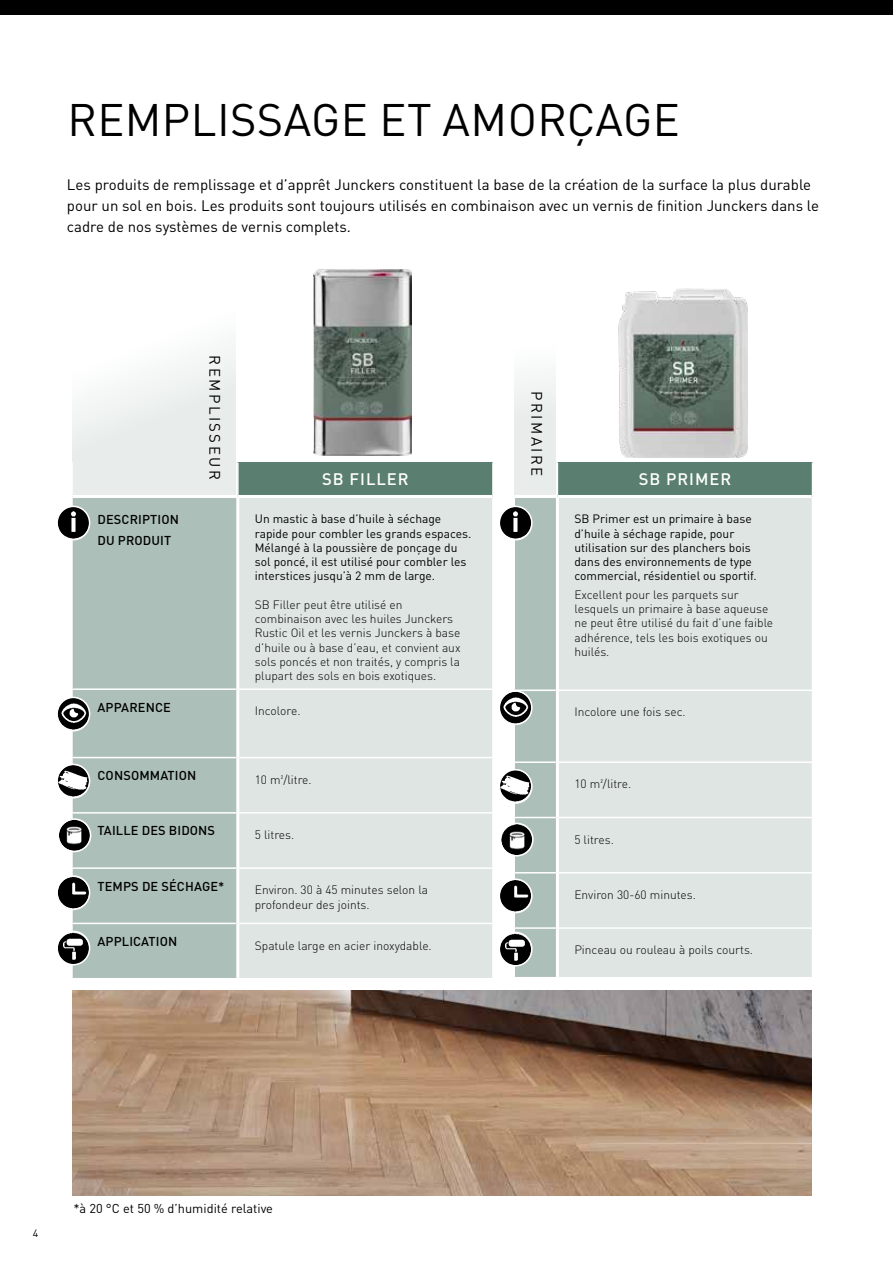
<style>
.page{position:relative;width:893px;height:1263px;background:#fff}
.page>*{position:absolute;margin:0;border:0;box-sizing:border-box;transform-origin:0 0}
.t1{font:45px "DIN Pro";letter-spacing:.01em;color:#000}
.t2{font:500 16.5px "DIN Pro";letter-spacing:.06em;color:#fff}
.t3{font:15px/21px "DIN Pro";color:#000}
.t4{font:15px "DIN Pro";letter-spacing:.16em;color:#000}
.t5{font:500 12.75px/21px "DIN Pro";letter-spacing:.01em;color:#000}
.t6{font:12.75px "DIN Pro";color:#000}
.t7{font:300 12px/14.2px "DIN Pro";color:#000}
.t8{font:12px/14.2px "DIN Pro";color:#000}
.t9{font:10.5px "DIN Pro";color:#000}
</style>
<div class="page">
<img style="left:72px;top:991px;width:739px;height:205px">
<div style="left:72px;top:290px;width:164px;height:206px;background:linear-gradient(to bottom,#fff,#e3e9e7)"></div>
<img style="left:314px;top:269px;width:98px;height:187px">
<div style="left:238px;top:462px;width:255px;height:34px;background:#5a7f71"></div>
<div style="left:73px;top:498px;width:163px;height:480px;background:#acbfb8"></div>
<div style="left:239px;top:498px;width:253px;height:480px;background:#dee5e3"></div>
<hr style="left:71px;top:757px;width:165px;height:1px;background:#fff">
<hr style="left:239px;top:757px;width:255px;height:1px;background:#fff">
<hr style="left:71px;top:812px;width:165px;height:2px;background:#fff">
<hr style="left:239px;top:812px;width:255px;height:2px;background:#fff">
<hr style="left:71px;top:867px;width:165px;height:2px;background:#fff">
<hr style="left:239px;top:867px;width:255px;height:2px;background:#fff">
<hr style="left:71px;top:923px;width:165px;height:1px;background:#fff">
<hr style="left:239px;top:923px;width:255px;height:1px;background:#fff">
<hr style="left:237px;top:462px;width:2px;height:33px;background:#fff">
<hr style="left:492px;top:462px;width:2px;height:34px;background:#fff">
<hr style="left:71px;top:688px;width:165px;height:2px;background:#fff">
<hr style="left:239px;top:688px;width:255px;height:2px;background:#fff">
<hr style="left:71px;top:462px;width:2px;height:34px;background:#fff">
<hr style="left:73px;top:495px;width:165px;height:3px;background:#fff">
<hr style="left:238px;top:495px;width:254px;height:3px;background:#fff">
<img style="left:59px;top:820px;width:31px;height:31px;border-radius:15px">
<div style="left:57px;top:818px;width:34px;height:34px;border:2px solid #fff;border-radius:50%"></div>
<img style="left:59px;top:506px;width:31px;height:34px">
<div style="left:56px;top:506px;width:34px;height:34px;border:2px solid #fff;border-radius:50%"></div>
<img style="left:59px;top:697px;width:31px;height:34px">
<div style="left:56px;top:697px;width:34px;height:34px;border:2px solid #fff;border-radius:50%"></div>
<img style="left:59px;top:764px;width:31px;height:34px">
<div style="left:56px;top:764px;width:34px;height:34px;border:2px solid #fff;border-radius:50%"></div>
<img style="left:59px;top:875px;width:31px;height:34px">
<div style="left:56px;top:875px;width:34px;height:35px;border:2px solid #fff;border-radius:50%"></div>
<img style="left:59px;top:931px;width:31px;height:34px">
<div style="left:56px;top:931px;width:34px;height:34px;border:2px solid #fff;border-radius:50%"></div>
<div style="left:557px;top:462px;width:255px;height:34px;background:#5a7f71"></div>
<div style="left:515px;top:498px;width:41px;height:479px;background:#acbfb8"></div>
<div style="left:559px;top:498px;width:253px;height:479px;background:#dee5e3"></div>
<hr style="left:513px;top:761px;width:43px;height:2px;background:#fff">
<hr style="left:559px;top:761px;width:254px;height:2px;background:#fff">
<hr style="left:513px;top:817px;width:43px;height:1px;background:#fff">
<hr style="left:559px;top:817px;width:254px;height:1px;background:#fff">
<hr style="left:513px;top:872px;width:43px;height:1px;background:#fff">
<hr style="left:559px;top:872px;width:254px;height:1px;background:#fff">
<hr style="left:513px;top:927px;width:43px;height:2px;background:#fff">
<hr style="left:559px;top:927px;width:254px;height:2px;background:#fff">
<hr style="left:557px;top:462px;width:1px;height:33px;background:#fff">
<hr style="left:513px;top:689px;width:43px;height:2px;background:#fff">
<hr style="left:559px;top:689px;width:254px;height:2px;background:#fff">
<hr style="left:557px;top:495px;width:255px;height:3px;background:#fff">
<img style="left:618px;top:289px;width:129px;height:168px">
<div style="left:514px;top:291px;width:42px;height:204px;background:linear-gradient(to right,#f2f5f4,#f2f5f4)"></div>
<img style="left:501px;top:824px;width:31px;height:31px;border-radius:15px">
<div style="left:500px;top:822px;width:34px;height:34px;border:2px solid #fff;border-radius:50%"></div>
<img style="left:502px;top:506px;width:31px;height:34px">
<div style="left:499px;top:506px;width:34px;height:34px;border:2px solid #fff;border-radius:50%"></div>
<img style="left:502px;top:691px;width:31px;height:33px">
<div style="left:499px;top:690px;width:34px;height:35px;border:2px solid #fff;border-radius:50%"></div>
<img style="left:502px;top:769px;width:31px;height:34px">
<div style="left:499px;top:769px;width:34px;height:35px;border:2px solid #fff;border-radius:50%"></div>
<img style="left:502px;top:878px;width:31px;height:34px">
<div style="left:499px;top:878px;width:34px;height:35px;border:2px solid #fff;border-radius:50%"></div>
<img style="left:502px;top:932px;width:31px;height:34px">
<div style="left:499px;top:932px;width:34px;height:34px;border:2px solid #fff;border-radius:50%"></div>
<div style="left:0;top:0;width:893px;height:15px;background:#000"></div>
<h1 class="t1" style="left:67px;top:86px;width:614px">REMPLISSAGE ET AMORÇAGE</h1>
<p class="t3" style="left:67px;top:173px;width:754px">Les produits de remplissage et d’apprêt Junckers constituent la base de la création de la surface la plus durable pour un sol en bois. Les produits sont toujours utilisés en combinaison avec un vernis de finition Junckers dans le cadre de nos systèmes de vernis complets.</p>
<p class="t4" style="left:227px;top:355px;width:126px;rotate:90deg">REMPLISSEUR</p>
<h2 class="t2" style="left:322px;top:466px;width:88px">SB FILLER</h2>
<p class="t5" style="left:98px;top:508px;width:83px">DESCRIPTION<br>DU PRODUIT</p>
<p class="t8" style="left:255px;top:511px;width:218px">Un mastic à base d’huile à séchage rapide pour combler les grands espaces.<br>Mélangé à la poussière de ponçage du sol poncé, il est utilisé pour combler les interstices jusqu’à 2 mm de large.</p>
<p class="t7" style="left:255px;top:597px;width:207px">SB Filler peut être utilisé en combinaison avec les huiles Junckers Rustic Oil et les vernis Junckers à base d’huile ou à base d’eau, et convient aux sols poncés et non traités, y compris la plupart des sols en bois exotiques.</p>
<p class="t5" style="left:98px;top:696px;width:75px">APPARENCE</p>
<p class="t7" style="left:255px;top:703px;width:47px">Incolore.</p>
<p class="t5" style="left:98px;top:764px;width:100px">CONSOMMATION</p>
<p class="t7" style="left:255px;top:771px;width:58px">10 m²/litre.</p>
<p class="t5" style="left:98px;top:819px;width:119px">TAILLE DES BIDONS</p>
<p class="t7" style="left:255px;top:827px;width:41px">5 litres.</p>
<p class="t5" style="left:98px;top:875px;width:128px">TEMPS DE SÉCHAGE*</p>
<p class="t7" style="left:255px;top:882px;width:175px">Environ. 30 à 45 minutes selon la profondeur des joints.</p>
<p class="t5" style="left:98px;top:930px;width:81px">APPLICATION</p>
<p class="t7" style="left:255px;top:937px;width:178px">Spatule large en acier inoxydable.</p>
<p class="t4" style="left:548px;top:391px;width:86px;rotate:90deg">PRIMAIRE</p>
<h2 class="t2" style="left:639px;top:466px;width:94px">SB PRIMER</h2>
<p class="t8" style="left:574px;top:511px;width:184px">SB Primer est un primaire à base d’huile à séchage rapide, pour utilisation sur des planchers bois dans des environnements de type commercial, résidentiel ou sportif.</p>
<p class="t7" style="left:574px;top:587px;width:200px">Excellent pour les parquets sur lesquels un primaire à base aqueuse ne peut être utilisé du fait d’une faible adhérence, tels les bois exotiques ou huilés.</p>
<p class="t7" style="left:574px;top:704px;width:113px">Incolore une fois sec.</p>
<p class="t7" style="left:574px;top:776px;width:58px">10 m²/litre.</p>
<p class="t7" style="left:574px;top:831px;width:41px">5 litres.</p>
<p class="t7" style="left:574px;top:887px;width:123px">Environ 30-60 minutes.</p>
<p class="t7" style="left:574px;top:942px;width:180px">Pinceau ou rouleau à poils courts.</p>
<p class="t9" style="left:33px;top:1225px;width:7px">4</p>
<p class="t6" style="left:73px;top:1199px;width:201px">*à 20 °C et 50 % d’humidité relative</p>
</div>
